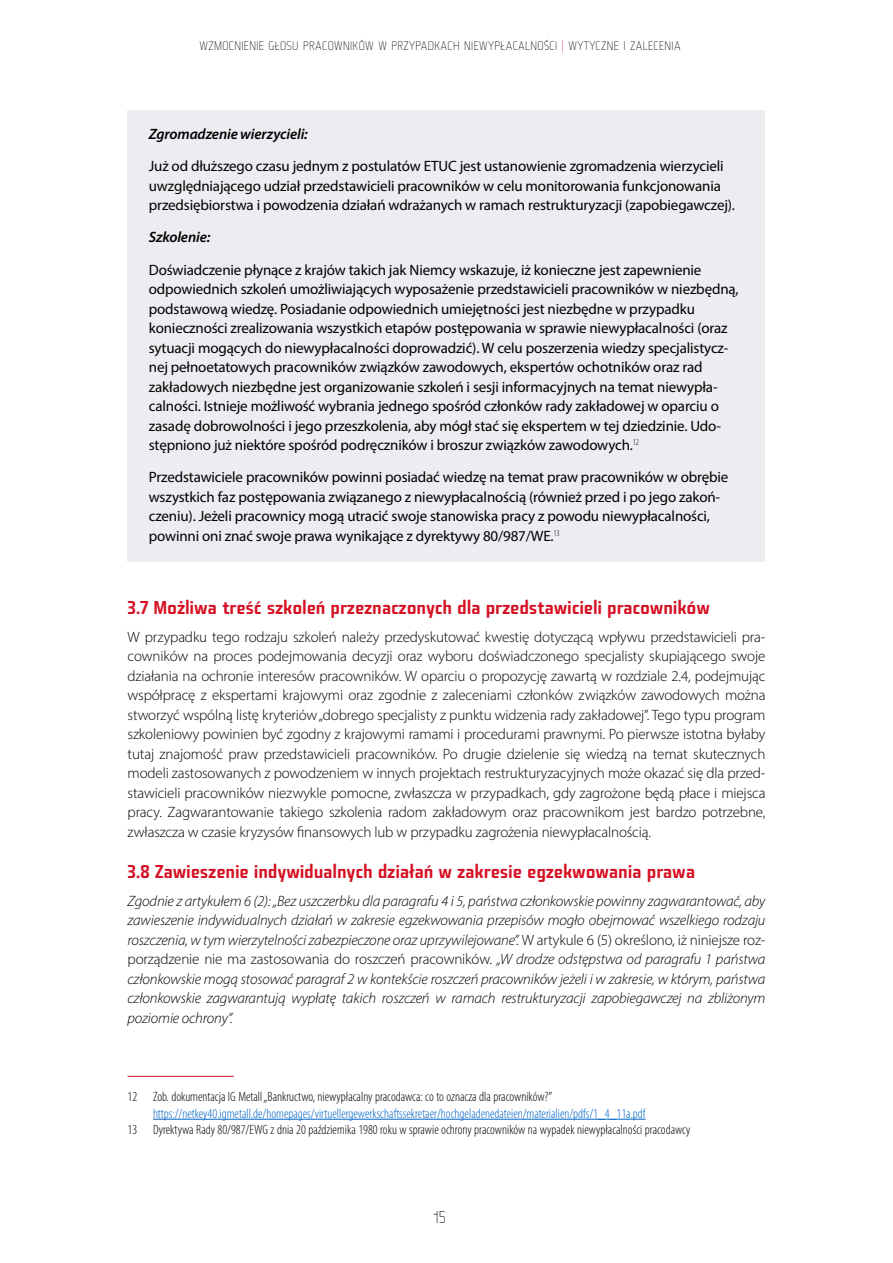
<style>
.page{position:relative;width:893px;height:1263px;background:#fff}
.page>*{position:absolute;margin:0;border:0;box-sizing:border-box;transform-origin:0 0}
.t1{font:18px "Fishmonger MS";letter-spacing:-.01em;color:#d51023}
.t2{font:16.5px "Fishmonger";color:#000}
.t3{font:15px/19.5px "Myriad Pro";letter-spacing:-.01em;color:#000}
.t4{font:300 15px/19.5px "Myriad Pro";letter-spacing:-.01em;color:#000;text-align:justify}
.t5{font:italic 300 15px/19.5px "Myriad Pro";letter-spacing:-.01em;color:#000;text-align:justify}
.t6{font:italic 600 15px "Myriad Pro";letter-spacing:-.01em;color:#000}
.t7{font:300 condensed 13.5px "Myriad Pro";color:#000}
.t8{font:300 condensed 13.5px "Myriad Pro";color:#0063c5}
.t9{font:12px "Fishmonger";letter-spacing:.03em;color:#000}
.s1{color:#d51023}
.s2{font-style:normal}
</style>
<div class="page">
<div style="left:128px;top:111px;width:637px;height:49px;background:#ecedf1"></div>
<div style="left:128px;top:143px;width:637px;height:88px;background:#ecedf1"></div>
<div style="left:128px;top:214px;width:637px;height:49px;background:#ecedf1"></div>
<div style="left:128px;top:246px;width:637px;height:225px;background:#ecedf1"></div>
<div style="left:128px;top:454px;width:637px;height:108px;background:#ecedf1"></div>
<hr style="left:128px;top:1076px;width:106px;height:1px;background:#d51023">
<hr style="left:153px;top:1119px;width:492px;height:1px;background:#0063c5">
<p class="t9" style="left:200px;top:38px;width:483px">WZMOCNIENIE GŁOSU PRACOWNIKÓW W PRZYPADKACH NIEWYPŁACALNOŚCI <span class="s1">|</span> WYTYCZNE I ZALECENIA</p>
<p class="t6" style="left:149px;top:124px;width:161px">Zgromadzenie wierzycieli:</p>
<p class="t3" style="left:149px;top:156px;width:588px">Już od dłuższego czasu jednym z postulatów ETUC jest ustanowienie zgromadzenia wierzycieli uwzględniającego udział przedstawicieli pracowników w celu monitorowania funkcjonowania przedsiębiorstwa i powodzenia działań wdrażanych w ramach restrukturyzacji (zapobiegawczej).</p>
<p class="t6" style="left:149px;top:228px;width:63px">Szkolenie:</p>
<p class="t3" style="left:149px;top:260px;width:591px">Doświadczenie płynące z krajów takich jak Niemcy wskazuje, iż konieczne jest zapewnienie odpowiednich szkoleń umożliwiających wyposażenie przedstawicieli pracowników w niezbędną, podstawową wiedzę. Posiadanie odpowiednich umiejętności jest niezbędne w przypadku konieczności zrealizowania wszystkich etapów postępowania w sprawie niewypłacalności (oraz sytuacji mogących do niewypłacalności doprowadzić). W celu poszerzenia wiedzy specjalistycz&shy;nej pełnoetatowych pracowników związków zawodowych, ekspertów ochotników oraz rad zakładowych niezbędne jest organizowanie szkoleń i sesji informacyjnych na temat niewypła&shy;calności. Istnieje możliwość wybrania jednego spośród członków rady zakładowej w oparciu o zasadę dobrowolności i jego przeszkolenia, aby mógł stać się ekspertem w tej dziedzinie. Udo&shy;stępniono już niektóre spośród podręczników i broszur związków zawodowych.<sup>12</sup></p>
<p class="t3" style="left:149px;top:467px;width:581px">Przedstawiciele pracowników powinni posiadać wiedzę na temat praw pracowników w obrębie wszystkich faz postępowania związanego z niewypłacalnością (również przed i po jego zakoń&shy;czeniu). Jeżeli pracownicy mogą utracić swoje stanowiska pracy z powodu niewypłacalności, powinni oni znać swoje prawa wynikające z dyrektywy 80/987/WE.<sup>13</sup></p>
<p class="t1" style="left:128px;top:595px;width:584px">3.7 Możliwa treść szkoleń przeznaczonych dla przedstawicieli pracowników</p>
<p class="t4" style="left:128px;top:627px;width:639px">W przypadku tego rodzaju szkoleń należy przedyskutować kwestię dotyczącą wpływu przedstawicieli pra&shy;cowników na proces podejmowania decyzji oraz wyboru doświadczonego specjalisty skupiającego swoje działania na ochronie interesów pracowników. W oparciu o propozycję zawartą w rozdziale 2.4, podejmując współpracę z ekspertami krajowymi oraz zgodnie z zaleceniami członków związków zawodowych można stworzyć wspólną listę kryteriów „dobrego specjalisty z punktu widzenia rady zakładowej”. Tego typu program szkoleniowy powinien być zgodny z krajowymi ramami i procedurami prawnymi. Po pierwsze istotna byłaby tutaj znajomość praw przedstawicieli pracowników. Po drugie dzielenie się wiedzą na temat skutecznych modeli zastosowanych z powodzeniem w innych projektach restrukturyzacyjnych może okazać się dla przed&shy;stawicieli pracowników niezwykle pomocne, zwłaszcza w przypadkach, gdy zagrożone będą płace i miejsca pracy. Zagwarantowanie takiego szkolenia radom zakładowym oraz pracownikom jest bardzo potrzebne, zwłaszcza w czasie kryzysów finansowych lub w przypadku zagrożenia niewypłacalnością.</p>
<p class="t1" style="left:128px;top:859px;width:569px">3.8 Zawieszenie indywidualnych działań w zakresie egzekwowania prawa</p>
<p class="t5" style="left:128px;top:891px;width:639px">Zgodnie z artykułem 6 (2): „Bez uszczerbku dla paragrafu 4 i 5, państwa członkowskie powinny zagwarantować, aby zawieszenie indywidualnych działań w zakresie egzekwowania przepisów mogło obejmować wszelkiego rodzaju roszczenia, w tym wierzytelności zabezpieczone oraz uprzywilejowane”. <span class="s2">W artykule 6 (5) określono, iż niniejsze roz&shy;porządzenie nie ma zastosowania do roszczeń pracowników.</span> „W drodze odstępstwa od paragrafu 1 państwa członkowskie mogą stosować paragraf 2 w kontekście roszczeń pracowników jeżeli i w zakresie, w którym, państwa członkowskie zagwarantują wypłatę takich roszczeń w ramach restrukturyzacji zapobiegawczej na zbliżonym poziomie ochrony”.</p>
<p class="t7" style="left:128px;top:1089px;width:426px">12 Zob. dokumentacja IG Metall „Bankructwo, niewypłacalny pracodawca: co to oznacza dla pracowników?”</p>
<p class="t8" style="left:153px;top:1105px;width:494px">https://netkey40.igmetall.de/homepages/virtuellergewerkschaftssekretaer/hochgeladenedateien/materialien/pdfs/1_4_11a.pdf</p>
<p class="t7" style="left:128px;top:1122px;width:564px">13 Dyrektywa Rady 80/987/EWG z dnia 20 października 1980 roku w sprawie ochrony pracowników na wypadek niewypłacalności pracodawcy</p>
<p class="t2" style="left:433px;top:1206px;width:14px">15</p>
</div>
